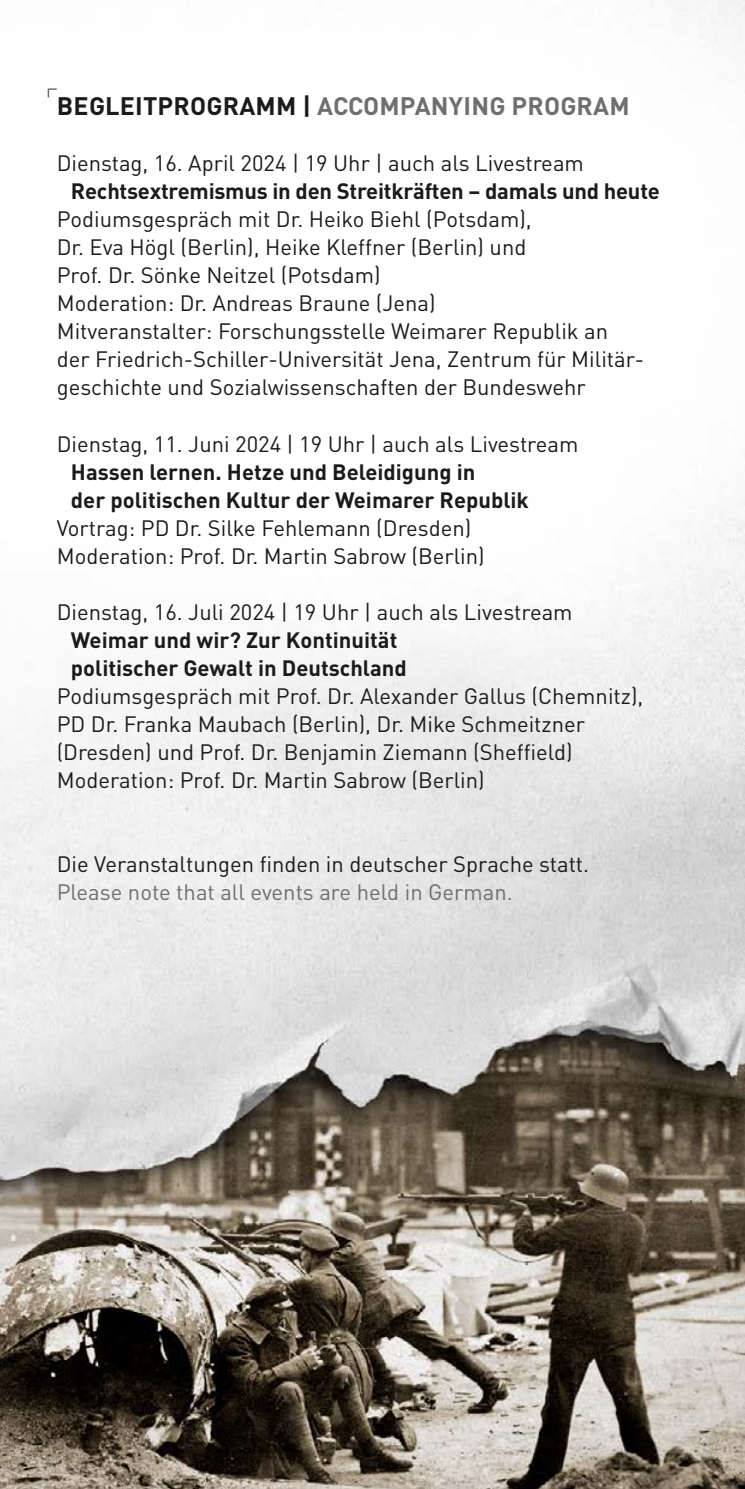
<style>
.page{position:relative;width:745px;height:1489px;background:#fff}
.page>*{position:absolute;margin:0;border:0;box-sizing:border-box;transform-origin:0 0}
.t1{font:700 25px "DIN Pro";letter-spacing:.01em;color:#6f6f6e}
.t2{font:22px/28px "DIN Pro";color:#1b1b1a}
.t3{font:700 22px/28px "DIN Pro";color:#1b1b1a}
.t4{font:22px "DIN Pro";color:#6f6f6e}
.s1{color:#1b1b1a}
</style>
<div class="page">
<img style="left:0;top:0;width:744px;height:1488px">
<svg style="left:47px;top:88px;width:11px;height:11px"></svg>
<p class="t1" style="left:57px;top:89px;width:574px"><span class="s1">Begleitprogramm |</span> Accompanying program</p>
<p class="t2" style="left:57px;top:148px;width:528px">Dienstag, 16. April 2024 | 19 Uhr | auch als Livestream</p>
<p class="t3" style="left:71px;top:176px;width:590px">Rechtsextremismus in den Streitkräften – damals und heute</p>
<p class="t2" style="left:57px;top:204px;width:588px">Podiumsgespräch mit Dr. Heiko Biehl (Potsdam),<br>Dr. Eva Högl (Berlin), Heike Kleffner (Berlin) und<br>Prof. Dr. Sönke Neitzel (Potsdam)<br>Moderation: Dr. Andreas Braune (Jena)<br>Mitveranstalter: Forschungsstelle Weimarer Republik an der Friedrich-Schiller-Universität Jena, Zentrum für Militär&shy;geschichte und Sozialwissenschaften der Bundeswehr</p>
<p class="t2" style="left:57px;top:428px;width:523px">Dienstag, 11. Juni 2024 | 19 Uhr | auch als Livestream</p>
<p class="t3" style="left:71px;top:456px;width:459px">Hassen lernen. Hetze und Beleidigung in<br>der politischen Kultur der Weimarer Republik</p>
<p class="t2" style="left:57px;top:512px;width:429px">Vortrag: PD Dr. Silke Fehlemann (Dresden)<br>Moderation: Prof. Dr. Martin Sabrow (Berlin)</p>
<p class="t2" style="left:57px;top:596px;width:517px">Dienstag, 16. Juli 2024 | 19 Uhr | auch als Livestream</p>
<p class="t3" style="left:71px;top:624px;width:337px">Weimar und wir? Zur Kontinuität politischer Gewalt in Deutschland</p>
<p class="t2" style="left:57px;top:680px;width:587px">Podiumsgespräch mit Prof. Dr. Alexander Gallus (Chemnitz), PD Dr. Franka Maubach (Berlin), Dr. Mike Schmeitzner (Dresden) und Prof. Dr. Benjamin Ziemann (Sheffield)<br>Moderation: Prof. Dr. Martin Sabrow (Berlin)</p>
<p class="t2" style="left:57px;top:848px;width:533px">Die Veranstaltungen finden in deutscher Sprache statt.</p>
<p class="t4" style="left:57px;top:876px;width:457px">Please note that all events are held in German.</p>
</div>
